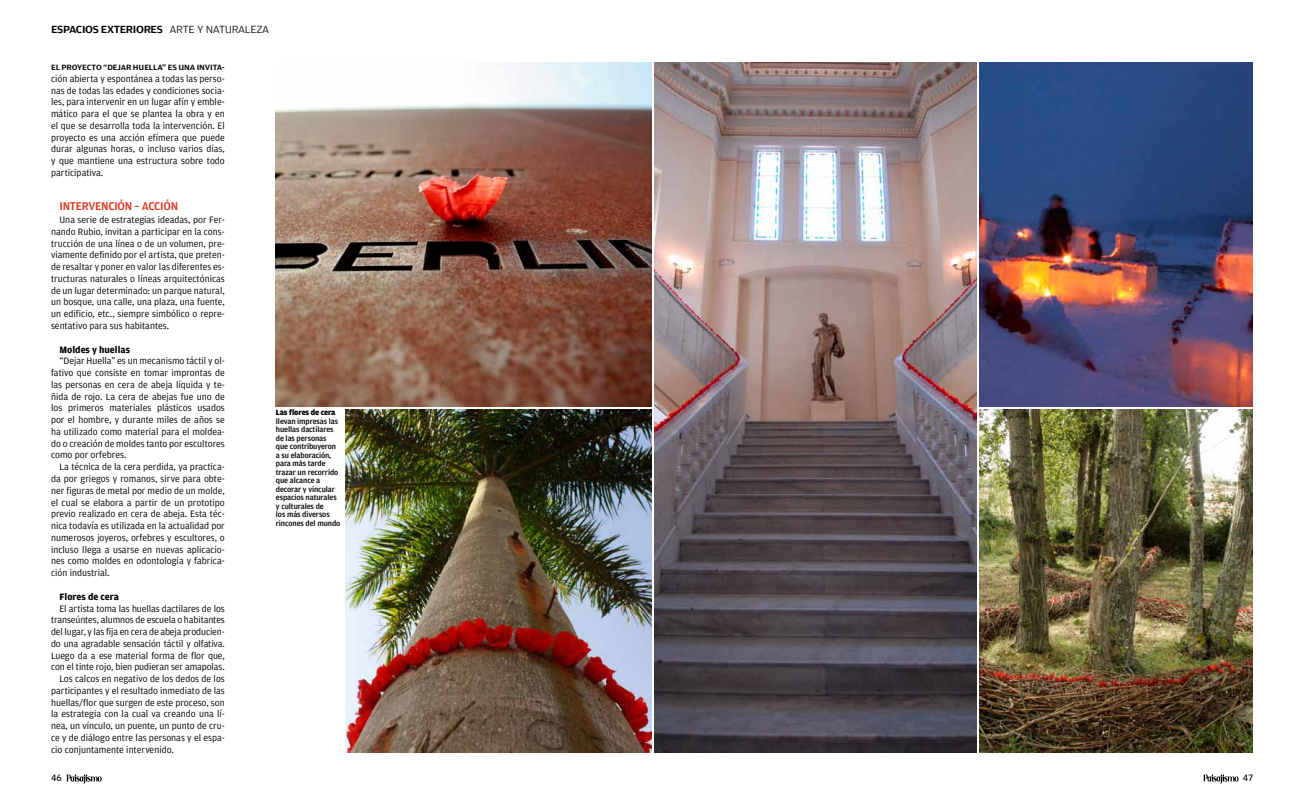
<style>
.page{position:relative;width:1304px;height:803px;background:#fff}
.page>*{position:absolute;margin:0;border:0;box-sizing:border-box;transform-origin:0 0}
.t1{font:500 12px "Amplitude";letter-spacing:-.02em;color:#d8381f}
.t2{font:500 11px "Amplitude Wide";letter-spacing:-.03em;color:#000}
.t3{font:9.8px/11.8px "Amplitude";color:#000;text-align:justify}
.t4{font:700 9.8px "Amplitude";color:#000}
.t5{font:9.8px "Amplitude";color:#000}
.t6{font:500 8.1px "Amplitude Wide";letter-spacing:-.01em;color:#000}
.t7{font:500 8px/8.5px "Amplitude";letter-spacing:-.01em;color:#000}
.t8{font:900 8px "Amplitude";letter-spacing:-.01em;color:#000}
.s1{font-weight:300}
</style>
<div class="page">
<svg style="left:66px;top:774px;width:36px;height:9px"></svg>
<svg style="left:1203px;top:774px;width:35px;height:9px"></svg>
<img style="left:655px;top:62px;width:322px;height:690px">
<img style="left:276px;top:62px;width:376px;height:344px">
<img style="left:346px;top:409px;width:306px;height:343px">
<img style="left:979px;top:409px;width:274px;height:343px">
<img style="left:979px;top:62px;width:274px;height:344px">
<p class="t2" style="left:51px;top:23px;width:220px">ESPACIOS EXTERIORES <span class="s1">ARTE Y NATURALEZA</span></p>
<p class="t6" style="left:51px;top:63px;width:175px">EL PROYECTO “DEJAR HUELLA” ES UNA INVITA-</p>
<p class="t3" style="left:51px;top:73px;width:175px">ción abierta y espontánea a todas las perso&shy;nas de todas las edades y condiciones socia&shy;les, para intervenir en un lugar afín y emble&shy;mático para el que se plantea la obra y en el que se desarrolla toda la intervención. El proyecto es una acción efímera que puede durar algunas horas, o incluso varios días, y que mantiene una estructura sobre todo participativa.</p>
<p class="t1" style="left:60px;top:199px;width:120px">INTERVENCIÓN – ACCIÓN</p>
<p class="t3" style="left:51px;top:214px;width:175px;text-indent:9px">Una serie de estrategias ideadas, por Fer&shy;nando Rubio, invitan a participar en la cons&shy;trucción de una línea o de un volumen, pre&shy;viamente definido por el artista, que preten&shy;de resaltar y poner en valor las diferentes es&shy;tructuras naturales o líneas arquitectónicas de un lugar determinado: un parque natural, un bosque, una calle, una plaza, una fuente, un edificio, etc., siempre simbólico o repre&shy;sentativo para sus habitantes.</p>
<p class="t4" style="left:60px;top:343px;width:72px">Moldes y huellas</p>
<p class="t3" style="left:51px;top:355px;width:175px;text-indent:9px">“Dejar Huella” es un mecanismo táctil y ol&shy;fativo que consiste en tomar improntas de las personas en cera de abeja líquida y te&shy;ñida de rojo. La cera de abejas fue uno de los primeros materiales plásticos usados por el hombre, y durante miles de años se ha utilizado como material para el moldea&shy;do o creación de moldes tanto por escultores como por orfebres.</p>
<p class="t3" style="left:51px;top:461px;width:175px;text-indent:9px">La técnica de la cera perdida, ya practica&shy;da por griegos y romanos, sirve para obte&shy;ner figuras de metal por medio de un molde, el cual se elabora a partir de un prototipo previo realizado en cera de abeja. Esta téc&shy;nica todavía es utilizada en la actualidad por numerosos joyeros, orfebres y escultores, o incluso llega a usarse en nuevas aplicacio&shy;nes como moldes en odontología y fabrica&shy;ción industrial.</p>
<p class="t4" style="left:60px;top:590px;width:61px">Flores de cera</p>
<p class="t3" style="left:60px;top:602px;width:167px">El artista toma las huellas dactilares de los</p>
<p class="t3" style="left:51px;top:614px;width:175px">transeúntes, alumnos de escuela o habitantes</p>
<p class="t3" style="left:51px;top:625px;width:175px">del lugar, y las fija en cera de abeja producien-</p>
<p class="t3" style="left:51px;top:637px;width:175px">do una agradable sensación táctil y olfativa.</p>
<p class="t3" style="left:51px;top:649px;width:175px">Luego da a ese material forma de flor que,</p>
<p class="t3" style="left:51px;top:661px;width:175px">con el tinte rojo, bien pudieran ser amapolas.</p>
<p class="t3" style="left:60px;top:672px;width:167px">Los calcos en negativo de los dedos de los</p>
<p class="t3" style="left:51px;top:684px;width:175px">participantes y el resultado inmediato de las</p>
<p class="t3" style="left:51px;top:696px;width:175px">huellas/flor que surgen de este proceso, son</p>
<p class="t3" style="left:51px;top:708px;width:175px">la estrategia con la cual va creando una lí-</p>
<p class="t3" style="left:51px;top:719px;width:175px">nea, un vínculo, un puente, un punto de cru-</p>
<p class="t3" style="left:51px;top:731px;width:175px">ce y de diálogo entre las personas y el espa-</p>
<p class="t3" style="left:51px;top:743px;width:124px">cio conjuntamente intervenido.</p>
<p class="t8" style="left:276px;top:408px;width:61px">Las flores de cera</p>
<p class="t7" style="left:276px;top:416px;width:66px">llevan impresas las huellas dactilares de las personas que contribuyeron a su elaboración, para más tarde trazar un recorrido que alcance a decorar y vincular espacios naturales y culturales de<br>los más diversos rincones del mundo</p>
<p class="t5" style="left:51px;top:772px;width:12px">46</p>
<p class="t5" style="left:1243px;top:772px;width:12px">47</p>
</div>
